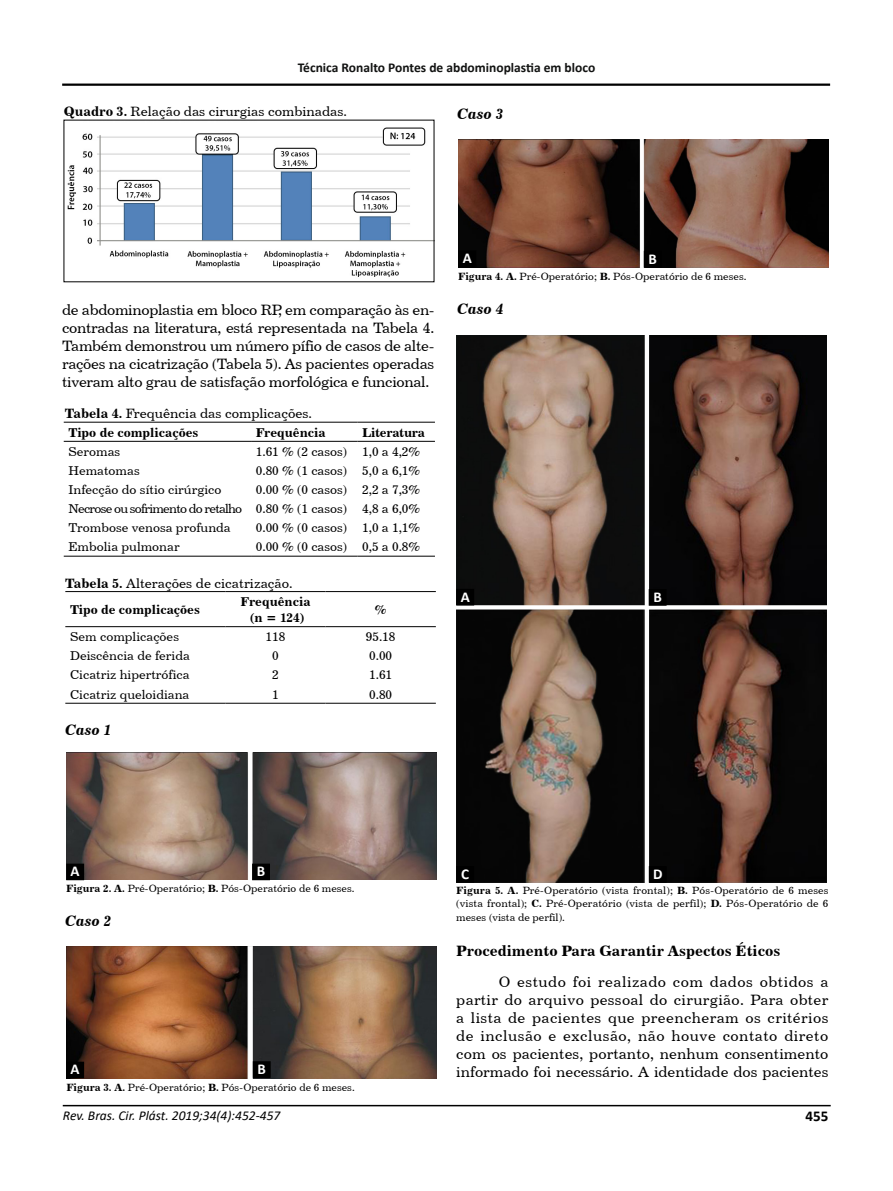
<style>
.page{position:relative;width:893px;height:1191px;background:#fff}
.page>*{position:absolute;margin:0;border:0;box-sizing:border-box;transform-origin:0 0}
.t1{font:15px/18px "Century 731 BT Roman A";letter-spacing:-.01em;color:#000;text-align:justify}
.t2{font:15px "Century 731 BT Bold A";color:#000}
.t3{font:15px "Century 731 BT Bold Italic A";color:#000}
.t4{font:700 15px "Calibri";color:#fff}
.t5{font:700 15px "Calibri";color:#000}
.t6{font:13.5px "Century 731 BT Roman A";color:#000}
.t7{font:700 13.5px "Calibri";color:#111211}
.t8{font:italic 13.5px "Calibri";color:#000}
.t9{font:12.75px/19.2px "Century 731 BT Roman A";color:#000;text-align:justify}
.t10{font:12.75px/15.9px "Century 731 BT Bold A";color:#000;text-align:center}
.t11{font:12.75px "Century 731 BT Bold A";letter-spacing:-.02em;color:#000}
.t12{font:10.5px/13.2px "Century 731 BT Roman A";color:#000;text-align:justify}
.s1{font-family:"Century 731 BT Bold A"}
</style>
<div class="page">
<hr style="left:63px;top:1104px;width:768px;height:2px;background:#000">
<hr style="left:62px;top:84px;width:768px;height:2px;background:#000">
<img style="left:67px;top:127px;width:365px;height:150px">
<hr style="left:64px;top:422px;width:187px;height:1px;background:#000">
<hr style="left:251px;top:422px;width:106px;height:1px;background:#000">
<hr style="left:357px;top:422px;width:78px;height:1px;background:#000">
<hr style="left:64px;top:441px;width:187px;height:1px;background:#000">
<hr style="left:251px;top:441px;width:106px;height:1px;background:#000">
<hr style="left:357px;top:441px;width:78px;height:1px;background:#000">
<hr style="left:64px;top:556px;width:187px;height:1px;background:#000">
<hr style="left:251px;top:556px;width:106px;height:1px;background:#000">
<hr style="left:357px;top:556px;width:78px;height:1px;background:#000">
<hr style="left:65px;top:591px;width:161px;height:1px;background:#000">
<hr style="left:226px;top:591px;width:99px;height:1px;background:#000">
<hr style="left:325px;top:591px;width:111px;height:1px;background:#000">
<hr style="left:65px;top:626px;width:161px;height:1px;background:#000">
<hr style="left:226px;top:626px;width:99px;height:1px;background:#000">
<hr style="left:325px;top:626px;width:111px;height:1px;background:#000">
<hr style="left:65px;top:703px;width:161px;height:1px;background:#000">
<hr style="left:226px;top:703px;width:99px;height:1px;background:#000">
<hr style="left:325px;top:703px;width:111px;height:1px;background:#000">
<img style="left:66px;top:753px;width:370px;height:127px">
<div style="left:67px;top:864px;width:16px;height:15px;background:#000"></div>
<div style="left:66px;top:863px;width:18px;height:17px;border:2px solid #000"></div>
<div style="left:253px;top:864px;width:16px;height:15px;background:#000"></div>
<div style="left:252px;top:863px;width:18px;height:17px;border:2px solid #000"></div>
<img style="left:66px;top:946px;width:370px;height:132px">
<div style="left:67px;top:1062px;width:16px;height:15px;background:#000"></div>
<div style="left:66px;top:1061px;width:18px;height:17px;border:2px solid #000"></div>
<div style="left:254px;top:1062px;width:16px;height:15px;background:#000"></div>
<div style="left:253px;top:1061px;width:18px;height:16px;border:2px solid #000"></div>
<img style="left:458px;top:140px;width:370px;height:127px">
<div style="left:459px;top:251px;width:17px;height:15px;background:#000"></div>
<div style="left:458px;top:250px;width:18px;height:17px;border:2px solid #000"></div>
<div style="left:645px;top:251px;width:16px;height:16px;background:#000"></div>
<div style="left:644px;top:251px;width:18px;height:16px;border:2px solid #000"></div>
<img style="left:456px;top:335px;width:370px;height:548px">
<div style="left:457px;top:589px;width:16px;height:16px;background:#000"></div>
<div style="left:456px;top:589px;width:18px;height:16px;border:2px solid #000"></div>
<div style="left:649px;top:590px;width:17px;height:15px;background:#000"></div>
<div style="left:649px;top:589px;width:18px;height:16px;border:2px solid #000"></div>
<div style="left:457px;top:866px;width:16px;height:16px;background:#000"></div>
<div style="left:456px;top:866px;width:18px;height:16px;border:2px solid #000"></div>
<div style="left:650px;top:867px;width:16px;height:15px;background:#000"></div>
<div style="left:649px;top:866px;width:18px;height:16px;border:2px solid #000"></div>
<p class="t7" style="left:298px;top:58px;width:299px">Técnica Ronalto Pontes de abdominoplastia em bloco</p>
<p class="t6" style="left:64px;top:103px;width:285px"><span class="s1">Quadro 3.</span> Relação das cirurgias combinadas.</p>
<p class="t3" style="left:457px;top:104px;width:48px">Caso 3</p>
<p class="t1" style="left:62px;top:300px;width:374px">de abdominoplastia em bloco RP, em comparação às en&shy;contradas na literatura, está representada na Tabela 4.<br>Também demonstrou um número pífio de casos de alte&shy;rações na cicatrização (Tabela 5). As pacientes operadas tiveram alto grau de satisfação morfológica e funcional.</p>
<p class="t10" style="left:68px;top:424px;width:131px">Tipo de complicações</p>
<p class="t10" style="left:256px;top:424px;width:71px">Frequência</p>
<p class="t11" style="left:362px;top:424px;width:64px">Literatura</p>
<p class="t9" style="left:68px;top:441px;width:53px">Seromas</p>
<p class="t9" style="left:256px;top:441px;width:166px">1.61 % (2 casos) 1,0 a 4,2%</p>
<p class="t9" style="left:68px;top:460px;width:73px">Hematomas</p>
<p class="t9" style="left:256px;top:460px;width:166px">0.80 % (1 casos) 5,0 a 6,1%</p>
<p class="t9" style="left:68px;top:480px;width:155px">Infecção do sítio cirúrgico</p>
<p class="t6" style="left:65px;top:405px;width:249px"><span class="s1">Tabela 4.</span> Frequência das complicações.</p>
<p class="t9" style="left:68px;top:480px;width:353px;text-indent:187px">0.00 % (0 casos) 2,2 a 7,3% Necrose ou sofrimento do retalho 0.80 % (1 casos) 4,8 a 6,0% Trombose venosa profunda</p>
<p class="t9" style="left:256px;top:518px;width:166px">0.00 % (0 casos) 1,0 a 1,1%</p>
<p class="t9" style="left:68px;top:537px;width:113px">Embolia pulmonar</p>
<p class="t9" style="left:256px;top:537px;width:166px">0.00 % (0 casos) 0,5 a 0.8%</p>
<p class="t6" style="left:65px;top:575px;width:229px"><span class="s1">Tabela 5.</span> Alterações de cicatrização.</p>
<p class="t10" style="left:70px;top:601px;width:131px">Tipo de complicações</p>
<p class="t10" style="left:241px;top:593px;width:71px">Frequência (n = 124)</p>
<p class="t10" style="left:375px;top:601px;width:13px">%</p>
<p class="t9" style="left:70px;top:627px;width:111px">Sem complicações</p>
<p class="t9" style="left:266px;top:627px;width:21px">118</p>
<p class="t9" style="left:366px;top:627px;width:31px">95.18</p>
<p class="t9" style="left:70px;top:646px;width:121px">Deiscência de ferida</p>
<p class="t9" style="left:272px;top:646px;width:8px">0</p>
<p class="t9" style="left:369px;top:646px;width:25px">0.00</p>
<p class="t9" style="left:70px;top:665px;width:121px">Cicatriz hipertrófica</p>
<p class="t9" style="left:272px;top:665px;width:8px">2</p>
<p class="t9" style="left:369px;top:665px;width:25px">1.61</p>
<p class="t9" style="left:70px;top:684px;width:121px">Cicatriz queloidiana</p>
<p class="t9" style="left:272px;top:684px;width:8px">1</p>
<p class="t9" style="left:369px;top:684px;width:25px">0.80</p>
<p class="t3" style="left:65px;top:720px;width:48px">Caso 1</p>
<p class="t4" style="left:463px;top:247px;width:11px">A</p>
<p class="t4" style="left:649px;top:248px;width:10px">B</p>
<p class="t12" style="left:458px;top:270px;width:290px"><span class="s1">Figura 4. A.</span> Pré-Operatório; <span class="s1">B.</span> Pós-Operatório de 6 meses.</p>
<p class="t3" style="left:457px;top:299px;width:48px">Caso 4</p>
<p class="t4" style="left:461px;top:586px;width:11px">A</p>
<p class="t4" style="left:653px;top:586px;width:10px">B</p>
<p class="t4" style="left:71px;top:860px;width:11px">A</p>
<p class="t4" style="left:257px;top:860px;width:10px">B</p>
<p class="t12" style="left:66px;top:881px;width:290px"><span class="s1">Figura 2. A.</span> Pré-Operatório; <span class="s1">B.</span> Pós-Operatório de 6 meses.</p>
<p class="t3" style="left:65px;top:911px;width:48px">Caso 2</p>
<p class="t4" style="left:71px;top:1058px;width:11px">A</p>
<p class="t4" style="left:258px;top:1058px;width:10px">B</p>
<p class="t12" style="left:67px;top:1080px;width:290px"><span class="s1">Figura 3. A.</span> Pré-Operatório; <span class="s1">B.</span> Pós-Operatório de 6 meses.</p>
<p class="t4" style="left:461px;top:863px;width:9px">C</p>
<p class="t4" style="left:653px;top:863px;width:11px">D</p>
<p class="t12" style="left:456px;top:884px;width:374px"><span class="s1">Figura 5. A.</span> Pré-Operatório (vista frontal); <span class="s1">B.</span> Pós-Operatório de 6 meses (vista frontal); <span class="s1">C.</span> Pré-Operatório (vista de perfil); <span class="s1">D.</span> Pós-Operatório de 6 meses (vista de perfil).</p>
<p class="t2" style="left:456px;top:941px;width:326px">Procedimento Para Garantir Aspectos Éticos</p>
<p class="t1" style="left:456px;top:972px;width:374px;text-indent:43px">O estudo foi realizado com dados obtidos a partir do arquivo pessoal do cirurgião. Para obter a lista de pacientes que preencheram os critérios de inclusão e exclusão, não houve contato direto com os pacientes, portanto, nenhum consentimento informado foi necessário. A identidade dos pacientes</p>
<p class="t8" style="left:63px;top:1105px;width:219px">Rev. Bras. Cir. Plást. 2019;34(4):452-457</p>
<p class="t5" style="left:806px;top:1105px;width:24px">455</p>
</div>
